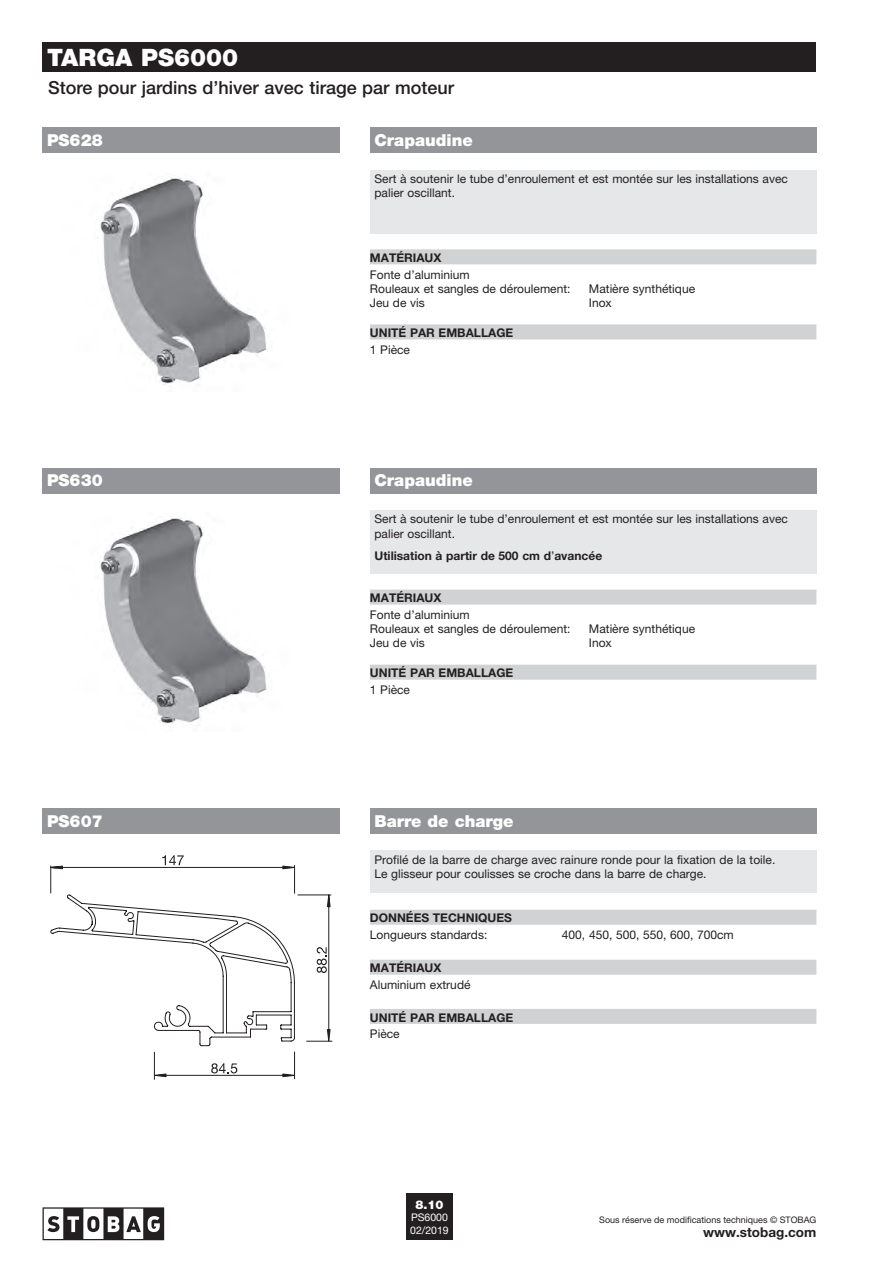
<style>
.page{position:relative;width:893px;height:1263px;background:#fff}
.page>*{position:absolute;margin:0;border:0;box-sizing:border-box;transform-origin:0 0}
.t1{font:900 24px "Helvetica Neue LT Pro";color:#fff}
.t2{font:500 18px "Helvetica Neue LT Pro";color:#231f20}
.t3{font:900 16.5px "Helvetica Neue LT Pro";color:#fff}
.t4{font:700 13.5px "Helvetica Neue LT Pro";color:#231f20}
.t5{font:12px/14.2px "Helvetica Neue LT Pro";color:#231f20}
.t6{font:700 12px "Helvetica Neue LT Pro";color:#231f20}
.t7{font:900 12px "Helvetica Neue LT Pro";color:#fff}
.t8{font:10.5px/12.6px "Helvetica Neue LT Pro";color:#fff}
.t9{font:9px "Helvetica Neue LT Pro";color:#231f20}
.s1{font-weight:400}
</style>
<div class="page">
<img style="left:100px;top:178px;width:167px;height:207px">
<img style="left:100px;top:518px;width:167px;height:207px">
<svg style="left:287px;top:865px;width:8px;height:4px"></svg>
<svg style="left:50px;top:865px;width:237px;height:215px"></svg>
<svg style="left:211px;top:1063px;width:26px;height:10px"></svg>
<svg style="left:162px;top:855px;width:22px;height:10px"></svg>
<svg style="left:50px;top:894px;width:282px;height:152px"></svg>
<div style="left:370px;top:128px;width:446px;height:25px;background:#939598"></div>
<div style="left:370px;top:170px;width:446px;height:64px;background:#e6e7e9"></div>
<div style="left:370px;top:324px;width:446px;height:15px;background:#d1d2d4"></div>
<div style="left:370px;top:249px;width:446px;height:15px;background:#d1d2d4"></div>
<div style="left:370px;top:468px;width:446px;height:25px;background:#939598"></div>
<div style="left:370px;top:510px;width:446px;height:64px;background:#e6e7e9"></div>
<div style="left:370px;top:665px;width:446px;height:15px;background:#d1d2d4"></div>
<div style="left:370px;top:590px;width:446px;height:15px;background:#d1d2d4"></div>
<div style="left:370px;top:808px;width:446px;height:25px;background:#939598"></div>
<div style="left:370px;top:850px;width:446px;height:43px;background:#e6e7e9"></div>
<div style="left:370px;top:1009px;width:446px;height:15px;background:#d1d2d4"></div>
<div style="left:370px;top:910px;width:446px;height:15px;background:#d1d2d4"></div>
<div style="left:370px;top:960px;width:446px;height:15px;background:#d1d2d4"></div>
<div style="left:406px;top:1193px;width:47px;height:47px;background:#231f20"></div>
<svg style="left:43px;top:1207px;width:121px;height:33px"></svg>
<div style="left:43px;top:43px;width:773px;height:29px;background:#231f20"></div>
<div style="left:43px;top:128px;width:297px;height:25px;background:#939598"></div>
<div style="left:43px;top:468px;width:297px;height:25px;background:#939598"></div>
<div style="left:43px;top:808px;width:297px;height:25px;background:#939598"></div>
<h1 class="t1" style="left:47px;top:43px;width:193px">TARGA PS6000</h1>
<h2 class="t2" style="left:48px;top:76px;width:408px">Store pour jardins d’hiver avec tirage par moteur</h2>
<h3 class="t3" style="left:374px;top:130px;width:100px">Crapaudine</h3>
<p class="t5" style="left:374px;top:172px;width:415px">Sert à soutenir le tube d’enroulement et est montée sur les installations avec palier oscillant.</p>
<h3 class="t3" style="left:47px;top:130px;width:57px">PS628</h3>
<p class="t6" style="left:370px;top:250px;width:73px">MATÉRIAUX</p>
<p class="t5" style="left:370px;top:267px;width:202px">Fonte d’aluminium<br>Rouleaux et sangles de déroulement:</p>
<p class="t5" style="left:589px;top:281px;width:108px">Matière synthétique</p>
<p class="t5" style="left:370px;top:295px;width:56px">Jeu de vis</p>
<p class="t5" style="left:589px;top:295px;width:24px">Inox</p>
<h3 class="t3" style="left:47px;top:471px;width:57px">PS630</h3>
<h3 class="t3" style="left:47px;top:811px;width:57px">PS607</h3>
<p class="t6" style="left:370px;top:325px;width:145px">UNITÉ PAR EMBALLAGE</p>
<p class="t5" style="left:370px;top:342px;width:42px">1 Pièce</p>
<h3 class="t3" style="left:374px;top:471px;width:100px">Crapaudine</h3>
<p class="t5" style="left:374px;top:512px;width:415px">Sert à soutenir le tube d’enroulement et est montée sur les installations avec palier oscillant.</p>
<p class="t6" style="left:374px;top:549px;width:229px">Utilisation à partir de 500 cm d<span class="s1">’</span>avancée</p>
<p class="t6" style="left:370px;top:591px;width:73px">MATÉRIAUX</p>
<p class="t5" style="left:370px;top:607px;width:202px">Fonte d’aluminium<br>Rouleaux et sangles de déroulement:</p>
<p class="t5" style="left:589px;top:621px;width:108px">Matière synthétique</p>
<p class="t5" style="left:370px;top:636px;width:56px">Jeu de vis</p>
<p class="t5" style="left:589px;top:636px;width:24px">Inox</p>
<p class="t6" style="left:370px;top:666px;width:145px">UNITÉ PAR EMBALLAGE</p>
<p class="t5" style="left:370px;top:682px;width:42px">1 Pièce</p>
<h3 class="t3" style="left:374px;top:811px;width:141px">Barre de charge</h3>
<p class="t5" style="left:374px;top:852px;width:402px">Profilé de la barre de charge avec rainure ronde pour la fixation de la toile.<br>Le glisseur pour coulisses se croche dans la barre de charge.</p>
<p class="t6" style="left:370px;top:911px;width:144px">DONNÉES TECHNIQUES</p>
<p class="t5" style="left:370px;top:927px;width:119px">Longueurs standards:</p>
<p class="t5" style="left:562px;top:927px;width:173px">400, 450, 500, 550, 600, 700cm</p>
<p class="t6" style="left:370px;top:961px;width:73px">MATÉRIAUX</p>
<p class="t5" style="left:370px;top:977px;width:102px">Aluminium extrudé</p>
<p class="t6" style="left:370px;top:1010px;width:145px">UNITÉ PAR EMBALLAGE</p>
<p class="t5" style="left:370px;top:1026px;width:31px">Pièce</p>
<p class="t7" style="left:415px;top:1197px;width:30px">8.10</p>
<p class="t8" style="left:410px;top:1211px;width:40px">PS6000<br>02/2019</p>
<p class="t9" style="left:599px;top:1214px;width:219px">Sous réserve de modifications techniques © STOBAG</p>
<p class="t4" style="left:703px;top:1224px;width:115px">www.stobag.com</p>
</div>
